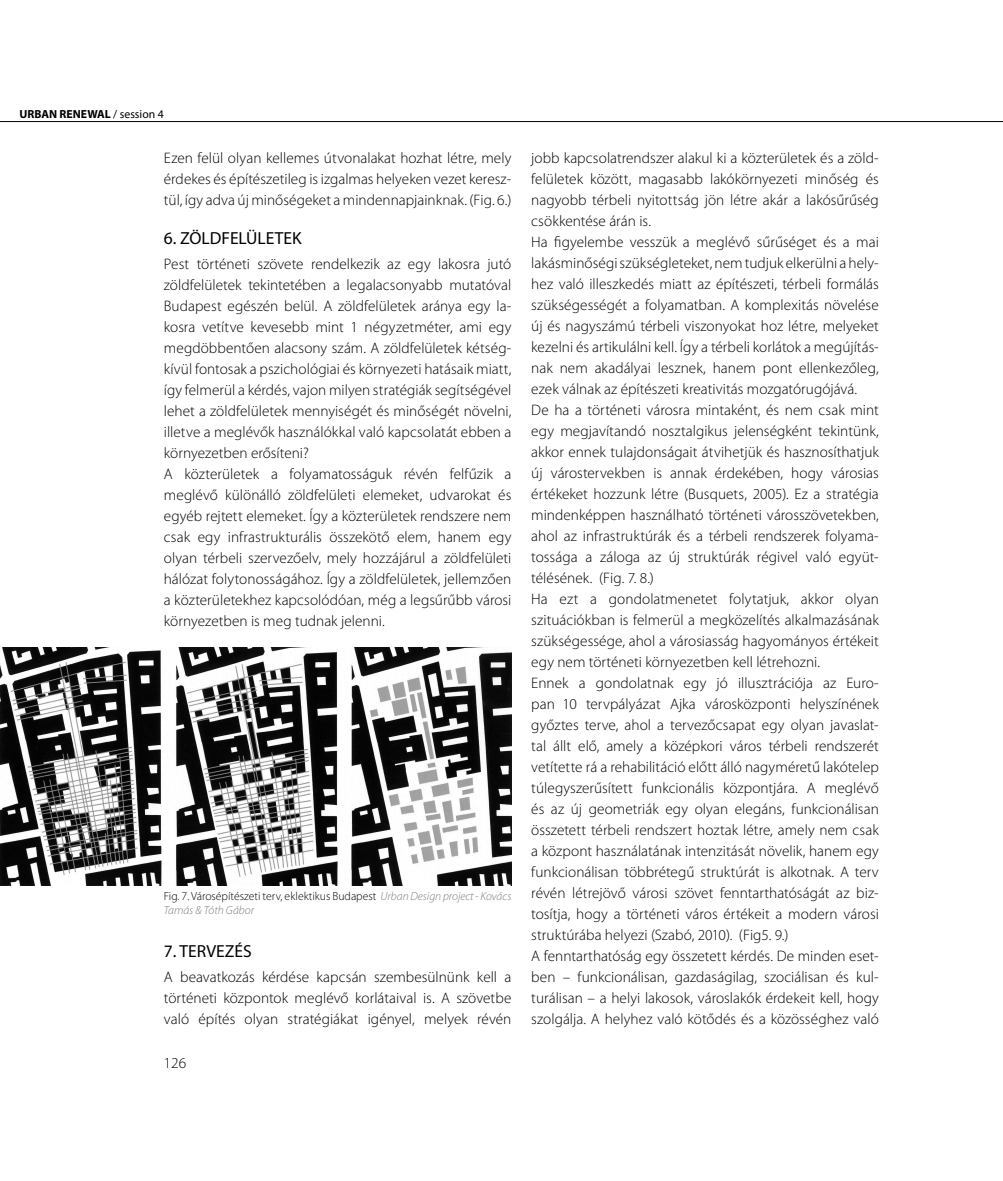
<style>
.page{position:relative;width:1003px;height:1181px;background:#fff}
.page>*{position:absolute;margin:0;border:0;box-sizing:border-box;transform-origin:0 0}
.t1{font:17.5px "Myriad Pro";color:#000}
.t2{font:300 15.22px/21px "Myriad Pro";color:#000;text-align:justify}
.t3{font:300 11.72px/14px "Myriad Pro";color:#000}
.t4{font:700 11.72px "Myriad Pro";color:#000}
.s1{font-weight:400}
.s2{font-style:italic;color:#7a7b7d}
</style>
<div class="page">
<hr style="left:0;top:121px;width:1002px;height:1px;background:#000">
<img style="left:0;top:647px;width:511px;height:238px">
<p class="t4" style="left:19px;top:107px;width:146px">URBAN RENEWAL <span class="s1">/ session 4</span></p>
<p class="t2" style="left:164px;top:147px;width:349px">Ezen felül olyan kellemes útvonalakat hozhat létre, mely érdekes és építészetileg is izgalmas helyeken vezet keresz&shy;tül, így adva új minőségeket a mindennapjainknak. (Fig. 6.)</p>
<p class="t1" style="left:164px;top:230px;width:139px">6. ZÖLDFELÜLETEK</p>
<p class="t2" style="left:164px;top:253px;width:349px;text-align:left">Pest történeti szövete rendelkezik az egy lakosra jutó zöldfelületek tekintetében a legalacsonyabb mutatóval Budapest egészén belül. A zöldfelületek aránya egy la&shy;kosra vetítve kevesebb mint 1 négyzetméter, ami egy megdöbbentően alacsony szám. A zöldfelületek kétség&shy;kívül fontosak a pszichológiai és környezeti hatásaik miatt, így felmerül a kérdés, vajon milyen stratégiák segítségével lehet a zöldfelületek mennyiségét és minőségét növelni, illetve a meglévők használókkal való kapcsolatát ebben a környezetben erősíteni?<br>A közterületek a folyamatosságuk révén felfűzik a meglévő különálló zöldfelületi elemeket, udvarokat és egyéb rejtett elemeket. Így a közterületek rendszere nem csak egy infrastrukturális összekötő elem, hanem egy olyan térbeli szervezőelv, mely hozzájárul a zöldfelületi hálózat folytonosságához. Így a zöldfelületek, jellemzően a közterületekhez kapcsolódóan, még a legsűrűbb városi környezetben is meg tudnak jelenni.</p>
<p class="t3" style="left:164px;top:889px;width:349px">Fig. 7. Városépítészeti terv, eklektikus Budapest <span class="s2">Urban Design project - Kovács<br>Tamás &amp; Tóth Gábor</span></p>
<p class="t1" style="left:164px;top:942px;width:89px">7. TERVEZÉS</p>
<p class="t2" style="left:164px;top:966px;width:349px">A beavatkozás kérdése kapcsán szembesülnünk kell a történeti központok meglévő korlátaival is. A szövetbe való építés olyan stratégiákat igényel, melyek révén</p>
<p class="t2" style="left:164px;top:1053px;width:24px">126</p>
<p class="t2" style="left:531px;top:147px;width:349px;text-align:left">jobb kap csolatrendszer alakul ki a közterületek és a zöld&shy;felületek között, magasabb lakókörnyezeti minőség és nagyobb térbeli nyitottság jön létre akár a lakósűrűség csökkentése árán is.<br>Ha gyelembe vesszük a meglévő sűrűséget és a mai lakásminőségi szükségleteket, nem tudjuk elkerülni a hely&shy;hez való illeszkedés miatt az építészeti, térbeli formálás szükségességét a folyamatban. A komplexitás növelése új és nagyszámú térbeli viszonyokat hoz létre, melyeket kezelni és artikulálni kell. Így a térbeli korlátok a megújítás&shy;nak nem akadályai lesznek, hanem pont ellenkezőleg, ezek válnak az építészeti kreativitás mozgatórugójává.<br>De ha a történeti városra mintaként, és nem csak mint egy megjavítandó nosztalgikus jelenségként tekintünk, akkor ennek tulajdonságait átvihetjük és hasznosíthatjuk új várostervekben is annak érdekében, hogy városias értékeket hozzunk létre (Busquets, 2005). Ez a stratégia mindenképpen használható történeti városszövetekben, ahol az infrastruktúrák és a térbeli rendszerek folyama&shy;tossága a záloga az új struktúrák régivel való együt&shy;télésének. (Fig. 7. 8.)<br>Ha ezt a gondolatmenetet folytatjuk, akkor olyan szituációkban is felmerül a megközelítés alkalmazásának szükségessége, ahol a városiasság hagyományos értékeit egy nem történeti környezetben kell létrehozni.<br>Ennek a gondolatnak egy jó illusztrációja az Euro&shy;pan 10 tervpályázat Ajka városközponti helyszínének győztes terve, ahol a tervezőcsapat egy olyan javaslat&shy;tal állt elő, amely a középkori város térbeli rendszerét vetítette rá a rehabilitáció előtt álló nagyméretű lakótelep túlegyszerűsített funkcionális központjára. A meglévő és az új geometriák egy olyan elegáns, funkcionálisan összetett térbeli rendszert hoztak létre, amely nem csak a központ használatának intenzitását növelik, hanem egy funkcionálisan többrétegű struktúrát is alkotnak. A terv révén létrejövő városi szövet fenntarthatóságát az biz&shy;tosítja, hogy a történeti város értékeit a modern városi struktúrába helyezi (Szabó, 2010). (Fig5. 9.)<br>A fenntarthatóság egy összetett kérdés. De minden eset&shy;ben – funkcionálisan, gazdaságilag, szociálisan és kul&shy;turálisan – a helyi lakosok, városlakók érdekeit kell, hogy szolgálja. A helyhez való kötődés és a közösséghez való</p>
</div>
